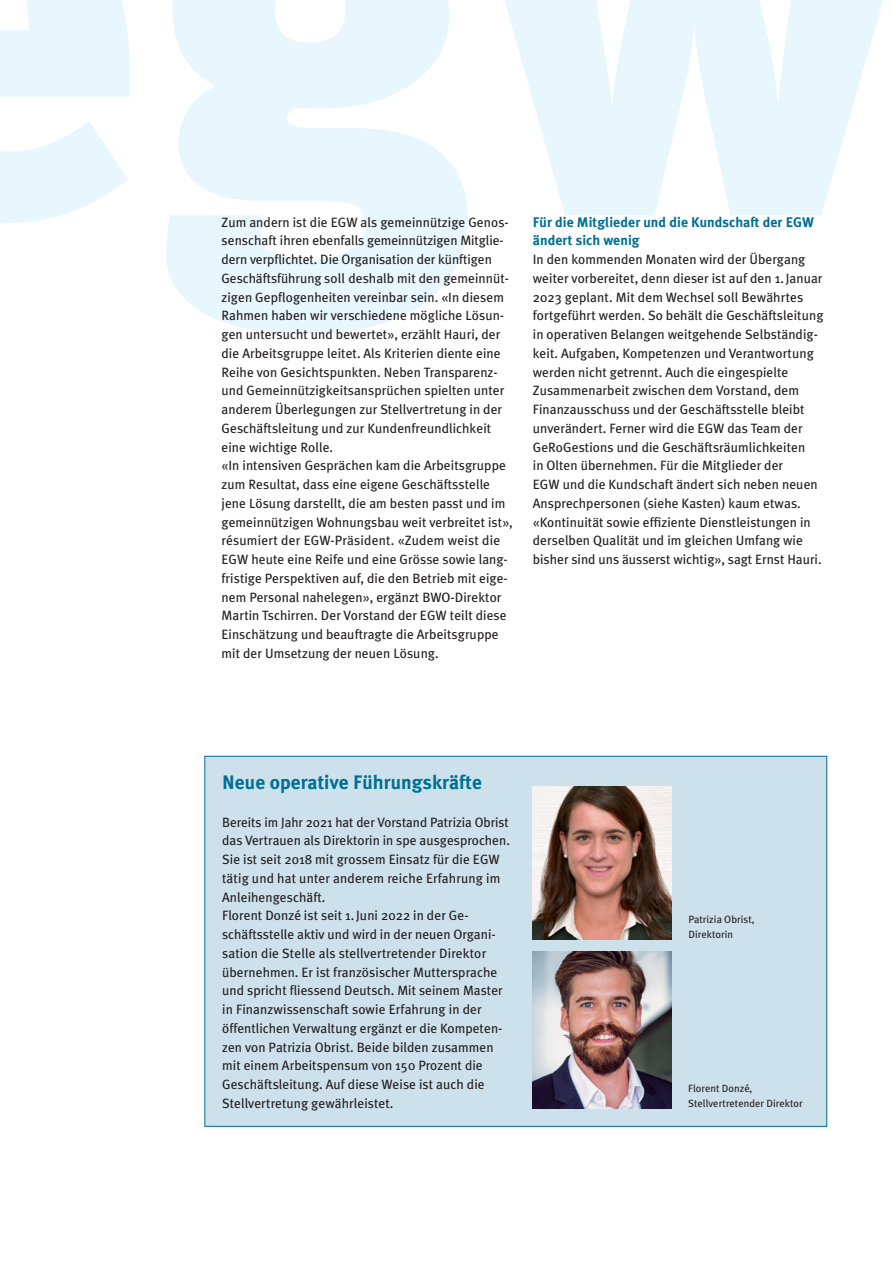
<style>
.page{position:relative;width:893px;height:1263px;background:#fff}
.page>*{position:absolute;margin:0;border:0;box-sizing:border-box;transform-origin:0 0}
.t1{font:700 19.5px "Meta Plus";letter-spacing:.005em;color:#006f92}
.t2{font:700 13.95px/18.8px "Meta Plus";letter-spacing:.005em;color:#006f92}
.t3{font:13.5px/18.8px "Meta Plus";letter-spacing:.005em;color:#231f20}
.t4{font:10.5px/15px "Meta Plus";letter-spacing:.005em;color:#231f20}
</style>
<div class="page">
<svg style="left:0;top:0;width:129px;height:223px"></svg>
<svg style="left:166px;top:0;width:302px;height:334px;fill:#e8f6fd"></svg>
<svg style="left:505px;top:0;width:378px;height:215px;fill:#e8f6fd"></svg>
<div style="left:205px;top:756px;width:622px;height:370px;background:#cde1ec"></div>
<img style="left:533px;top:787px;width:138px;height:152px">
<img style="left:533px;top:952px;width:138px;height:156px">
<p class="t3" style="left:222px;top:212px;width:293px">Zum andern ist die EGW als gemeinnützige Genos&shy;senschaft ihren ebenfalls gemeinnützigen Mitglie&shy;dern verpflichtet. Die Organisation der künftigen Geschäftsführung soll deshalb mit den gemeinnüt&shy;zigen Gepflogenheiten vereinbar sein. «In diesem Rahmen haben wir verschiedene mögliche Lösun&shy;gen untersucht und bewertet», erzählt Hauri, der die Arbeitsgruppe leitet. Als Kriterien diente eine Reihe von Gesichtspunkten. Neben Transparenz&shy;und Gemeinnützigkeitsansprüchen spielten unter anderem Überlegungen zur Stellvertretung in der Geschäftsleitung und zur Kundenfreundlichkeit eine wichtige Rolle.<br>«In intensiven Gesprächen kam die Arbeitsgruppe zum Resultat, dass eine eigene Geschäftsstelle jene Lösung darstellt, die am besten passt und im gemeinnützigen Wohnungsbau weit verbreitet ist», résumiert der EGW-Präsident. «Zudem weist die EGW heute eine Reife und eine Grösse sowie lang&shy;fristige Perspektiven auf, die den Betrieb mit eige&shy;nem Personal nahelegen», ergänzt BWO-Direktor Martin Tschirren. Der Vorstand der EGW teilt diese Einschätzung und beauftragte die Arbeitsgruppe mit der Umsetzung der neuen Lösung.</p>
<p class="t2" style="left:533px;top:212px;width:283px">Für die Mitglieder und die Kundschaft der EGW ändert sich wenig</p>
<p class="t3" style="left:533px;top:250px;width:292px">In den kommenden Monaten wird der Übergang weiter vorbereitet, denn dieser ist auf den 1.Januar 2023 geplant. Mit dem Wechsel soll Bewährtes fortgeführt werden. So behält die Geschäftsleitung in operativen Belangen weitgehende Selbständig&shy;keit. Aufgaben, Kompetenzen und Verantwortung werden nicht getrennt. Auch die eingespielte Zusammenarbeit zwischen dem Vorstand, dem Finanzausschuss und der Geschäftsstelle bleibt unverändert. Ferner wird die EGW das Team der GeRoGestions und die Geschäftsräumlichkeiten<br>in Olten übernehmen. Für die Mitglieder der<br>EGW und die Kundschaft ändert sich neben neuen Ansprechpersonen (siehe Kasten) kaum etwas. «Kontinuität sowie effiziente Dienstleistungen in derselben Qualität und im gleichen Umfang wie bisher sind uns äusserst wichtig», sagt Ernst Hauri.</p>
<h1 class="t1" style="left:222px;top:771px;width:261px">Neue operative Führungskräfte</h1>
<p class="t3" style="left:222px;top:812px;width:289px">Bereits im Jahr 2021 hat der Vorstand Patrizia Obrist das Vertrauen als Direktorin in spe ausgesprochen.<br>Sie ist seit 2018 mit grossem Einsatz für die EGW tätig und hat unter anderem reiche Erfahrung im Anleihengeschäft.<br>Florent Donzé ist seit 1.Juni 2022 in der Ge&shy;schäftsstelle aktiv und wird in der neuen Organi&shy;sation die Stelle als stellvertretender Direktor übernehmen. Er ist französischer Muttersprache und spricht fliessend Deutsch. Mit seinem Master in Finanzwissenschaft sowie Erfahrung in der öffentlichen Verwaltung ergänzt er die Kompeten&shy;zen von Patrizia Obrist. Beide bilden zusammen mit einem Arbeitspensum von 150 Prozent die Geschäftsleitung. Auf diese Weise ist auch die Stellvertretung gewährleistet.</p>
<p class="t4" style="left:688px;top:912px;width:68px">Patrizia Obrist,<br>Direktorin</p>
<p class="t4" style="left:688px;top:1080px;width:116px">Florent Donzé,<br>Stellvertretender Direktor</p>
</div>
